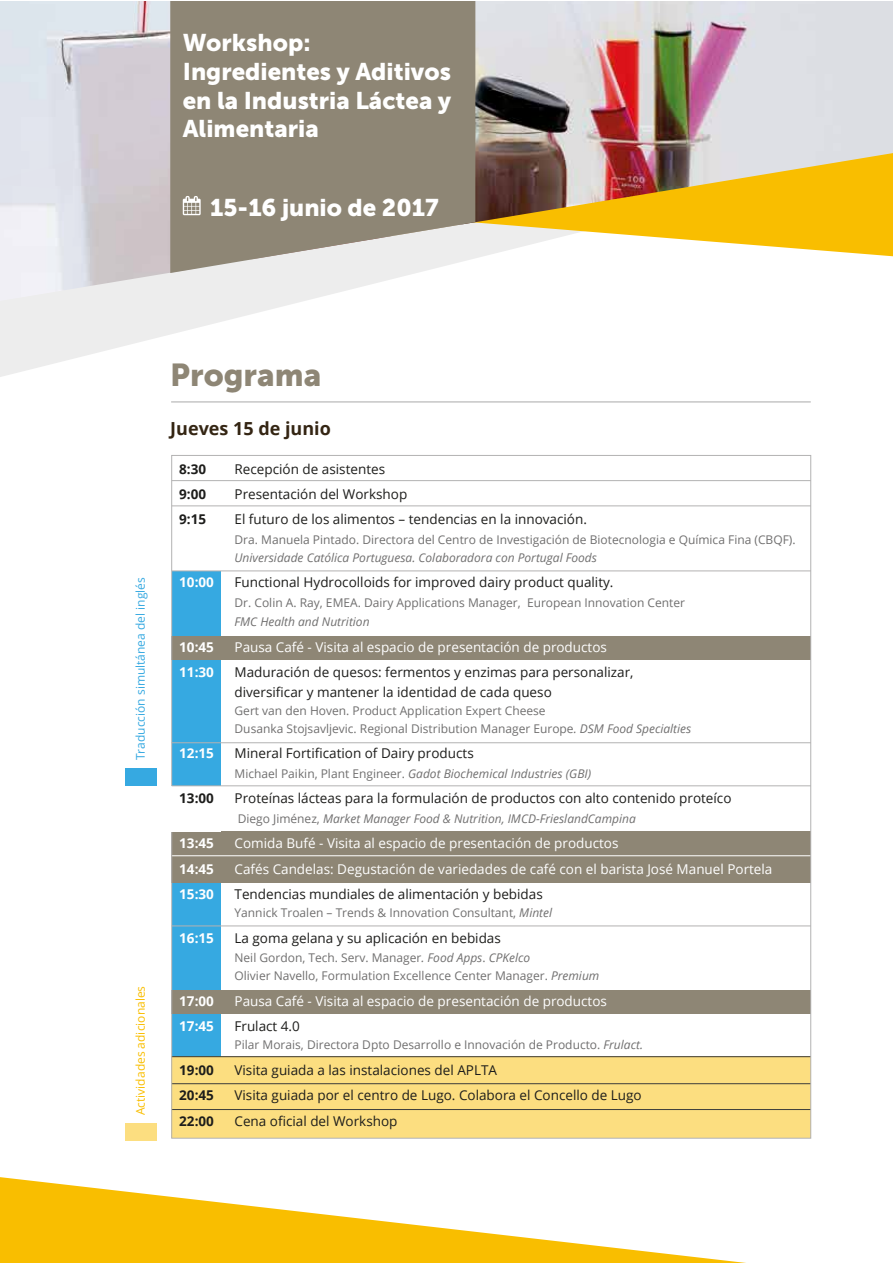
<style>
.page{position:relative;width:893px;height:1263px;background:#fff}
.page>*{position:absolute;margin:0;border:0;box-sizing:border-box;transform-origin:0 0}
.t1{font:31.5px "Museo Sans 900";color:#8e8675}
.t2{font:24px/28.8px "Museo Sans 900";color:#fff}
.t3{font:700 18px "Open Sans";color:#342513}
.t4{font:13.5px/19.5px "Open Sans";color:#1d1d1b}
.t5{font:13.5px "Open Sans";color:#fff}
.t6{font:700 13.5px "Open Sans";color:#fff}
.t7{font:700 13.5px "Open Sans";color:#1d1d1b}
.t8{font:12px/18px "Open Sans";color:#706f6f}
.t9{font:italic 12px "Open Sans";color:#706f6f}
.t10{font:12px "Open Sans";color:#36a9e1}
.t11{font:12px "Open Sans";color:#f9be00}
.s1{font-style:italic}
.s2{font-style:normal}
</style>
<div class="page">
<div style="left:172px;top:638px;width:49px;height:419px;background:#36a9e1"></div>
<div style="left:172px;top:571px;width:49px;height:71px;background:#36a9e1"></div>
<svg style="left:0;top:301px;width:303px;height:76px;fill:#f0f0f0"></svg>
<div style="left:172px;top:636px;width:639px;height:23px;background:#8e8675"></div>
<div style="left:172px;top:832px;width:639px;height:51px;background:#8e8675"></div>
<div style="left:172px;top:990px;width:639px;height:24px;background:#8e8675"></div>
<div style="left:172px;top:1057px;width:639px;height:81px;background:#fcde80"></div>
<img style="left:0;top:1px;width:892px;height:300px">
<svg style="left:0;top:1177px;width:746px;height:86px"></svg>
<svg style="left:170px;top:1px;width:305px;height:272px;background:#978f80"></svg>
<hr style="left:171px;top:401px;width:640px;height:2px;background:#c6c6c6">
<svg style="left:183px;top:196px;width:18px;height:19px"></svg>
<hr style="left:172px;top:505px;width:639px;height:1px;background:#b3b2b2">
<hr style="left:172px;top:480px;width:639px;height:1px;background:#b3b2b2">
<hr style="left:172px;top:570px;width:639px;height:1px;background:#b3b2b2">
<hr style="left:172px;top:742px;width:639px;height:1px;background:#b3b2b2">
<hr style="left:172px;top:925px;width:639px;height:1px;background:#b3b2b2">
<hr style="left:172px;top:1083px;width:639px;height:1px;background:#3c3c3b">
<hr style="left:172px;top:1056px;width:639px;height:1px;background:#3c3c3b">
<hr style="left:172px;top:1109px;width:639px;height:1px;background:#3c3c3b">
<hr style="left:172px;top:855px;width:639px;height:1px;background:#fff">
<div style="left:125px;top:768px;width:32px;height:18px;background:#36a9e1"></div>
<div style="left:125px;top:1123px;width:32px;height:17px;background:#fcde80"></div>
<div style="left:172px;top:786px;width:49px;height:46px;background:#fff"></div>
<hr style="left:172px;top:785px;width:639px;height:1px;background:#b3b2b2">
<h2 class="t2" style="left:183px;top:28px;width:270px">Workshop:<br>Ingredientes y Aditivos en la Industria Láctea y<br>Alimentaria</h2>
<h2 class="t2" style="left:210px;top:193px;width:230px">15-16 junio de 2017</h2>
<p class="t10" style="left:132px;top:760px;width:184px;rotate:-90deg">Traducción simultánea del inglés</p>
<p class="t11" style="left:132px;top:1115px;width:131px;rotate:-90deg">Actividades adicionales</p>
<h1 class="t1" style="left:170px;top:357px;width:153px">Programa</h1>
<h3 class="t3" style="left:170px;top:416px;width:162px">Jueves 15 de junio</h3>
<p class="t7" style="left:179px;top:459px;width:28px">8:30</p>
<p class="t4" style="left:235px;top:459px;width:152px">Recepción de asistentes</p>
<p class="t7" style="left:179px;top:484px;width:28px">9:00</p>
<p class="t4" style="left:235px;top:484px;width:174px">Presentación del Workshop</p>
<p class="t7" style="left:179px;top:510px;width:28px">9:15</p>
<p class="t4" style="left:235px;top:509px;width:354px">El futuro de los alimentos – tendencias en la innovación.</p>
<p class="t8" style="left:235px;top:530px;width:563px">Dra. Manuela Pintado. Directora del Centro de Investigación de Biotecnologia e Química Fina (CBQF).</p>
<p class="t9" style="left:235px;top:549px;width:364px">Universidade Católica Portuguesa. Colaboradora con Portugal Foods</p>
<p class="t6" style="left:179px;top:573px;width:36px">10:00</p>
<p class="t4" style="left:235px;top:572px;width:380px">Functional Hydrocolloids for improved dairy product quality.</p>
<p class="t8" style="left:235px;top:593px;width:452px">Dr. Colin A. Ray, EMEA. Dairy Applications Manager, European Innovation Center</p>
<p class="t9" style="left:235px;top:613px;width:137px">FMC Health and Nutrition</p>
<p class="t6" style="left:179px;top:637px;width:36px">10:45</p>
<p class="t5" style="left:235px;top:637px;width:374px">Pausa Café - Visita al espacio de presentación de productos</p>
<p class="t6" style="left:179px;top:663px;width:36px">11:30</p>
<p class="t4" style="left:235px;top:662px;width:401px">Maduración de quesos: fermentos y enzimas para personalizar, diversificar y mantener la identidad de cada queso</p>
<p class="t8" style="left:235px;top:701px;width:458px">Gert van den Hoven. Product Application Expert Cheese<br>Dusanka Stojsavljevic. Regional Distribution Manager Europe<span class="s1">. DSM Food Specialties</span></p>
<p class="t6" style="left:179px;top:744px;width:36px">12:15</p>
<p class="t4" style="left:235px;top:743px;width:241px">Mineral Fortification of Dairy products</p>
<p class="t9" style="left:235px;top:765px;width:358px"><span class="s2">Michael Paikin, Plant Engineer.</span> Gadot Biochemical Industries (GBI)</p>
<p class="t7" style="left:179px;top:789px;width:36px">13:00</p>
<p class="t4" style="left:235px;top:788px;width:498px">Proteínas lácteas para la formulación de productos con alto contenido proteíco</p>
<p class="t9" style="left:238px;top:810px;width:400px"><span class="s2">Diego Jiménez,</span> Market Manager Food &amp; Nutrition, IMCD-FrieslandCampina</p>
<p class="t6" style="left:179px;top:834px;width:36px">13:45</p>
<p class="t5" style="left:235px;top:834px;width:385px">Comida Bufé - Visita al espacio de presentación de productos</p>
<p class="t6" style="left:179px;top:859px;width:36px">14:45</p>
<p class="t5" style="left:235px;top:859px;width:539px">Cafés Candelas: Degustación de variedades de café con el barista José Manuel Portela</p>
<p class="t6" style="left:179px;top:885px;width:36px">15:30</p>
<p class="t4" style="left:235px;top:884px;width:310px">Tendencias mundiales de alimentación y bebidas</p>
<p class="t8" style="left:235px;top:904px;width:319px">Yannick Troalen – Trends &amp; Innovation Consultant, <span class="s1">Mintel</span></p>
<p class="t6" style="left:179px;top:928px;width:36px">16:15</p>
<p class="t4" style="left:235px;top:928px;width:268px">La goma gelana y su aplicación en bebidas</p>
<p class="t8" style="left:235px;top:949px;width:366px">Neil Gordon, Tech. Serv. Manager<span class="s1">. Food Apps</span>. <span class="s1">CPKelco<br></span>Olivier Navello, Formulation Excellence Center Manager. <span class="s1">Premium</span></p>
<p class="t6" style="left:179px;top:991px;width:36px">17:00</p>
<p class="t5" style="left:235px;top:991px;width:374px">Pausa Café - Visita al espacio de presentación de productos</p>
<p class="t6" style="left:179px;top:1017px;width:36px">17:45</p>
<p class="t4" style="left:235px;top:1016px;width:67px">Frulact 4.0</p>
<p class="t8" style="left:235px;top:1036px;width:410px">Pilar Morais, Directora Dpto Desarrollo e Innovación de Producto. <span class="s1">Frulact.</span></p>
<p class="t7" style="left:179px;top:1060px;width:36px">19:00</p>
<p class="t4" style="left:235px;top:1060px;width:264px">Visita guiada a las instalaciones del APLTA</p>
<p class="t7" style="left:179px;top:1086px;width:36px">20:45</p>
<p class="t4" style="left:235px;top:1085px;width:409px">Visita guiada por el centro de Lugo. Colabora el Concello de Lugo</p>
<p class="t7" style="left:179px;top:1111px;width:36px">22:00</p>
<p class="t4" style="left:235px;top:1111px;width:164px">Cena oficial del Workshop</p>
</div>
